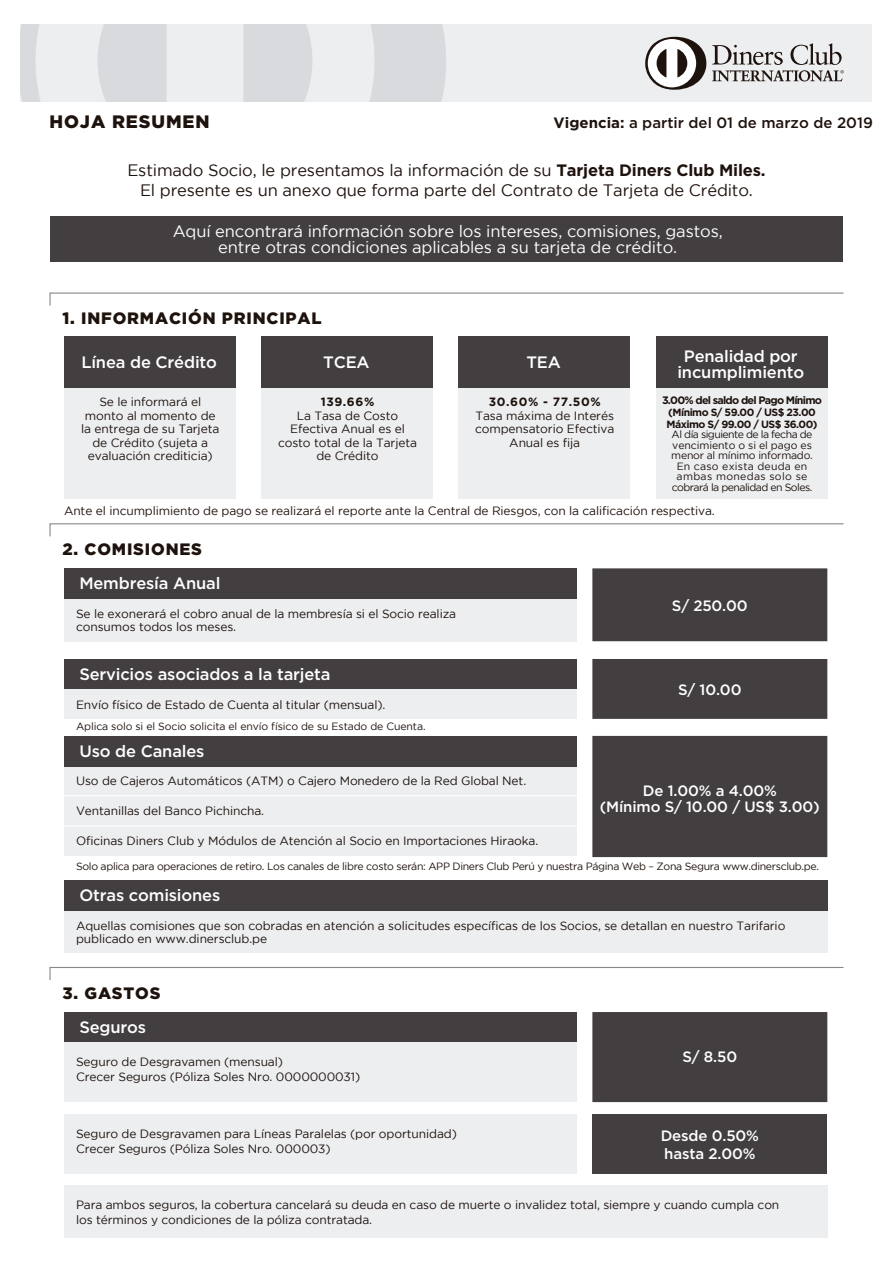
<style>
.page{position:relative;width:893px;height:1263px;background:#fff}
.page>*{position:absolute;margin:0;border:0;box-sizing:border-box;transform-origin:0 0}
.t1{font:900 18px "Gotham";letter-spacing:.05em;color:#1e120d}
.t2{font:16.5px/19.5px "Gotham";letter-spacing:-.01em;color:#1e120d;text-align:center}
.t3{font:500 16.5px/16.5px "Gotham";letter-spacing:-.01em;color:#fff;text-align:center}
.t4{font:16.5px/16.5px "Gotham";letter-spacing:-.01em;color:#fff;text-align:center}
.t5{font:900 16.5px "Gotham";letter-spacing:.05em;color:#1e120d}
.t6{font:500 15px/16.5px "Gotham";letter-spacing:-.01em;color:#fff;text-align:center}
.t7{font:500 15px "Gotham";color:#1e120d}
.t8{font:12px/13.5px "Gotham";letter-spacing:-.01em;color:#1e120d}
.t9{font:700 12px "Gotham";letter-spacing:.05em;color:#1e120d}
.t10{font:700 10.8px "Gotham";letter-spacing:-.07em;color:#1e120d}
.t11{font:10.5px/10.5px "Gotham";letter-spacing:-.03em;color:#1e120d;text-align:center}
.t12{font:10.5px "Gotham";letter-spacing:-.01em;color:#1e120d}
.t13{font:700 10.5px/12px "Gotham";letter-spacing:-.05em;color:#1e120d}
.s1{font-weight:700}
</style>
<div class="page">
<div style="left:21px;top:24px;width:851px;height:78px;background:#eceef0"></div>
<div style="left:50px;top:217px;width:793px;height:45px;background:#433f40"></div>
<svg style="left:712px;top:43px;width:132px;height:38px"></svg>
<svg style="left:645px;top:37px;width:61px;height:53px"></svg>
<svg style="left:21px;top:24px;width:425px;height:78px"></svg>
<svg style="left:49px;top:292px;width:795px;height:14px"></svg>
<div style="left:64px;top:336px;width:172px;height:53px;background:#433f40"></div>
<div style="left:64px;top:389px;width:172px;height:110px;background:#eceef0"></div>
<div style="left:261px;top:336px;width:172px;height:53px;background:#433f40"></div>
<div style="left:261px;top:389px;width:172px;height:110px;background:#eceef0"></div>
<div style="left:458px;top:336px;width:172px;height:53px;background:#433f40"></div>
<div style="left:458px;top:389px;width:172px;height:110px;background:#eceef0"></div>
<div style="left:656px;top:336px;width:171px;height:53px;background:#433f40"></div>
<div style="left:656px;top:389px;width:171px;height:110px;background:#eceef0"></div>
<svg style="left:49px;top:523px;width:795px;height:14px"></svg>
<div style="left:64px;top:659px;width:513px;height:31px;background:#433f40"></div>
<div style="left:64px;top:690px;width:513px;height:29px;background:#eceef0"></div>
<div style="left:592px;top:659px;width:235px;height:60px;background:#433f40"></div>
<div style="left:64px;top:764px;width:513px;height:92px;background:#eceef0"></div>
<div style="left:592px;top:736px;width:235px;height:121px;background:#433f40"></div>
<div style="left:64px;top:880px;width:763px;height:31px;background:#433f40"></div>
<div style="left:64px;top:911px;width:763px;height:41px;background:#eceef0"></div>
<div style="left:64px;top:568px;width:513px;height:31px;background:#433f40"></div>
<div style="left:64px;top:599px;width:513px;height:42px;background:#eceef0"></div>
<div style="left:592px;top:568px;width:235px;height:73px;background:#433f40"></div>
<svg style="left:49px;top:966px;width:795px;height:14px"></svg>
<div style="left:64px;top:1012px;width:513px;height:31px;background:#433f40"></div>
<div style="left:64px;top:1043px;width:513px;height:59px;background:#eceef0"></div>
<div style="left:592px;top:1012px;width:235px;height:90px;background:#433f40"></div>
<div style="left:64px;top:1114px;width:513px;height:60px;background:#eceef0"></div>
<div style="left:592px;top:1114px;width:235px;height:60px;background:#433f40"></div>
<div style="left:64px;top:1185px;width:763px;height:53px;background:#eceef0"></div>
<hr style="left:56px;top:795px;width:527px;height:1px;background:#fff">
<hr style="left:57px;top:825px;width:526px;height:2px;background:#fff">
<div style="left:64px;top:736px;width:513px;height:31px;background:#433f40"></div>
<h1 class="t1" style="left:50px;top:111px;width:162px">HOJA RESUMEN</h1>
<p class="t7" style="left:554px;top:113px;width:321px"><span class="s1">Vigencia:</span> a partir del 01 de marzo de 2019</p>
<h2 class="t2" style="left:127px;top:161px;width:640px">Estimado Socio, le presentamos la información de su <span class="s1">Tarjeta Diners Club Miles.<br></span>El presente es un anexo que forma parte del Contrato de Tarjeta de Crédito.</h2>
<h2 class="t4" style="left:173px;top:222px;width:552px">Aquí encontrará información sobre los intereses, comisiones, gastos, entre otras condiciones aplicables a su tarjeta de crédito.</h2>
<h2 class="t5" style="left:63px;top:309px;width:261px">1. INFORMACIÓN PRINCIPAL</h2>
<h2 class="t3" style="left:81px;top:353px;width:137px">Línea de Crédito</h2>
<p class="t8" style="left:81px;top:395px;width:140px;text-align:center">Se le informará el monto al momento de la entrega de su Tarjeta de Crédito (sujeta a evaluación crediticia)</p>
<h2 class="t3" style="left:323px;top:353px;width:48px">TCEA</h2>
<p class="t9" style="left:321px;top:395px;width:55px">139.66%</p>
<p class="t8" style="left:278px;top:409px;width:141px;text-align:center">La Tasa de Costo<br>Efectiva Anual es el costo total de la Tarjeta de Crédito</p>
<h2 class="t3" style="left:526px;top:353px;width:36px">TEA</h2>
<p class="t9" style="left:489px;top:395px;width:114px">30.60% - 77.50%</p>
<p class="t8" style="left:475px;top:409px;width:141px;text-align:center">Tasa máxima de Interés compensatorio Efectiva<br>Anual es fija</p>
<h2 class="t3" style="left:677px;top:347px;width:128px">Penalidad por incumplimiento</h2>
<p class="t10" style="left:662px;top:394px;width:162px">3.00% del saldo del Pago Mínimo</p>
<p class="t13" style="left:667px;top:406px;width:152px">(Mínimo S/ 59.00 / US$ 23.00<br>Máximo S/ 99.00 / US$ 36.00)</p>
<p class="t11" style="left:671px;top:429px;width:143px">Al día siguiente de la fecha de vencimiento o si el pago es menor al mínimo informado.<br>En caso exista deuda en ambas monedas solo se cobrará la penalidad en Soles.</p>
<p class="t8" style="left:64px;top:504px;width:652px">Ante el incumplimiento de pago se realizará el reporte ante la Central de Riesgos, con la calificación respectiva.</p>
<h2 class="t5" style="left:63px;top:539px;width:141px">2. COMISIONES</h2>
<h2 class="t3" style="left:79px;top:575px;width:143px">Membresía Anual</h2>
<p class="t8" style="left:76px;top:606px;width:382px">Se le exonerará el cobro anual de la membresía si el Socio realiza consumos todos los meses.</p>
<h2 class="t3" style="left:79px;top:665px;width:253px">Servicios asociados a la tarjeta</h2>
<p class="t8" style="left:76px;top:697px;width:311px">Envío físico de Estado de Cuenta al titular (mensual).</p>
<p class="t12" style="left:76px;top:720px;width:351px">Aplica solo si el Socio solicita el envío físico de su Estado de Cuenta.</p>
<h2 class="t3" style="left:79px;top:742px;width:127px">Uso de Canales</h2>
<p class="t6" style="left:672px;top:597px;width:77px">S/ 250.00</p>
<p class="t6" style="left:678px;top:681px;width:65px">S/ 10.00</p>
<p class="t8" style="left:76px;top:774px;width:452px">Uso de Cajeros Automáticos (ATM) o Cajero Monedero de la Red Global Net.</p>
<p class="t8" style="left:76px;top:804px;width:190px">Ventanillas del Banco Pichincha.</p>
<p class="t8" style="left:76px;top:834px;width:464px">Oficinas Diners Club y Módulos de Atención al Socio en Importaciones Hiraoka.</p>
<p class="t11" style="left:76px;top:860px;width:744px">Solo aplica para operaciones de retiro. Los canales de libre costo serán: APP Diners Club Perú y nuestra Página Web – Zona Segura www.dinersclub.pe.</p>
<p class="t6" style="left:600px;top:782px;width:222px">De 1.00% a 4.00%<br>(Mínimo S/ 10.00 / US$ 3.00)</p>
<h2 class="t3" style="left:79px;top:887px;width:142px">Otras comisiones</h2>
<p class="t8" style="left:76px;top:918px;width:711px">Aquellas comisiones que son cobradas en atención a solicitudes específicas de los Socios, se detallan en nuestro Tarifario publicado en www.dinersclub.pe</p>
<h2 class="t5" style="left:63px;top:983px;width:100px">3. GASTOS</h2>
<h2 class="t3" style="left:79px;top:1018px;width:68px">Seguros</h2>
<p class="t8" style="left:76px;top:1054px;width:286px;line-height:15px">Seguro de Desgravamen (mensual)<br>Crecer Seguros (Póliza Soles Nro. 0000000031)</p>
<p class="t6" style="left:682px;top:1048px;width:56px">S/ 8.50</p>
<p class="t8" style="left:76px;top:1125px;width:382px;line-height:15px">Seguro de Desgravamen para Líneas Paralelas (por oportunidad)<br>Crecer Seguros (Póliza Soles Nro. 000003)</p>
<p class="t6" style="left:661px;top:1127px;width:100px;line-height:18px;text-align:left">Desde 0.50% hasta 2.00%</p>
<p class="t8" style="left:76px;top:1196px;width:705px;line-height:15px">Para ambos seguros, la cobertura cancelará su deuda en caso de muerte o invalidez total, siempre y cuando cumpla con los términos y condiciones de la póliza contratada.</p>
</div>
